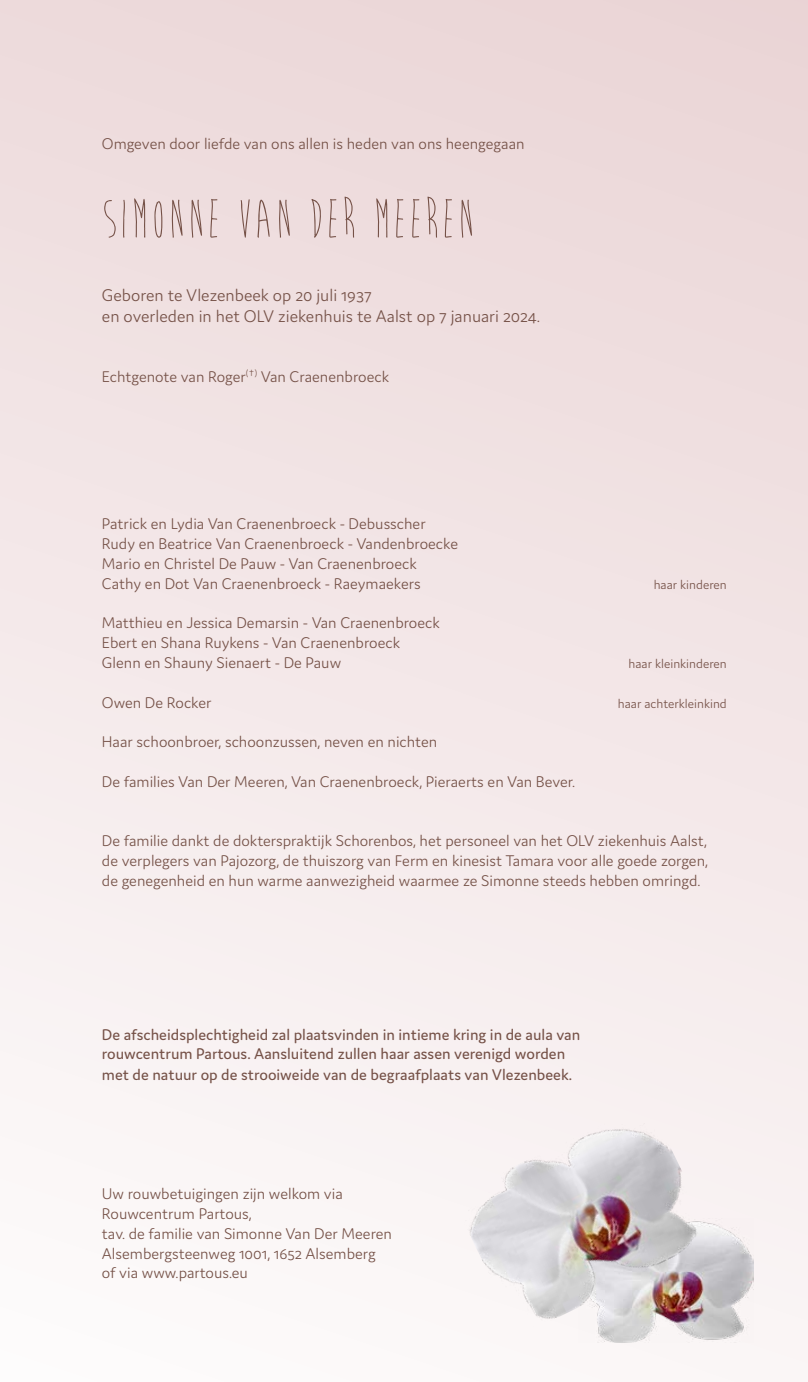
<style>
.page{position:relative;width:808px;height:1382px;background:#fff}
.page>*{position:absolute;margin:0;border:0;box-sizing:border-box;transform-origin:0 0}
.t1{font:57px "Brain Flower";color:#755147}
.t2{font:300 18px/21.6px "Domus";color:#755147}
.t3{font:300 16.5px/19.8px "Domus";color:#755147}
.t4{font:16.5px/20.4px "Domus";color:#755147}
.t5{font:300 13.5px "Domus";color:#755147}
</style>
<div class="page">
<div style="left:0;top:0;width:808px;height:1382px;background:linear-gradient(to bottom,#ebd7d8,#fcfafa)"></div>
<img style="left:579px;top:1219px;width:175px;height:124px">
<img style="left:451px;top:1101px;width:265px;height:235px">
<p class="t3" style="left:102px;top:134px;width:424px">Omgeven door liefde van ons allen is heden van ons heengegaan</p>
<h1 class="t1" style="left:102px;top:190px;width:376px">SIMONNE VAN DER MEEREN</h1>
<p class="t2" style="left:102px;top:284px;width:440px">Geboren te Vlezenbeek op 20 juli 1937<br>en overleden in het OLV ziekenhuis te Aalst op 7 januari 2024.</p>
<p class="t3" style="left:102px;top:366px;width:289px">Echtgenote van Roger<sup>(†)</sup> Van Craenenbroeck</p>
<p class="t3" style="left:102px;top:514px;width:358px">Patrick en Lydia Van Craenenbroeck - Debusscher Rudy en Beatrice Van Craenenbroeck - Vandenbroecke Mario en Christel De Pauw - Van Craenenbroeck Cathy en Dot Van Craenenbroeck - Raeymaekers</p>
<p class="t3" style="left:102px;top:613px;width:339px">Matthieu en Jessica Demarsin - Van Craenenbroeck<br>Ebert en Shana Ruykens - Van Craenenbroeck<br>Glenn en Shauny Sienaert - De Pauw</p>
<p class="t5" style="left:654px;top:577px;width:75px">haar kinderen</p>
<p class="t5" style="left:628px;top:656px;width:100px">haar kleinkinderen</p>
<p class="t3" style="left:102px;top:692px;width:111px">Owen De Rocker</p>
<p class="t5" style="left:618px;top:696px;width:110px">haar achterkleinkind</p>
<p class="t3" style="left:102px;top:732px;width:337px">Haar schoonbroer, schoonzussen, neven en nichten</p>
<p class="t3" style="left:102px;top:771px;width:475px">De families Van Der Meeren, Van Craenenbroeck, Pieraerts en Van Bever.</p>
<p class="t3" style="left:102px;top:831px;width:608px;text-align:justify">De familie dankt de dokterspraktijk Schorenbos, het personeel van het OLV ziekenhuis Aalst, de verplegers van Pajozorg, de thuiszorg van Ferm en kinesist Tamara voor alle goede zorgen, de genegenheid en hun warme aanwezigheid waarmee ze Simonne steeds hebben omringd.</p>
<p class="t4" style="left:102px;top:1024px;width:480px">De afscheidsplechtigheid zal plaatsvinden in intieme kring in de aula van rouwcentrum Partous. Aansluitend zullen haar assen verenigd worden met de natuur op de strooiweide van de begraafplaats van Vlezenbeek.</p>
<p class="t3" style="left:102px;top:1184px;width:292px">Uw rouwbetuigingen zijn welkom via<br>Rouwcentrum Partous,<br>tav. de familie van Simonne Van Der Meeren<br>Alsembergsteenweg 1001, 1652 Alsemberg of via www.partous.eu</p>
</div>
